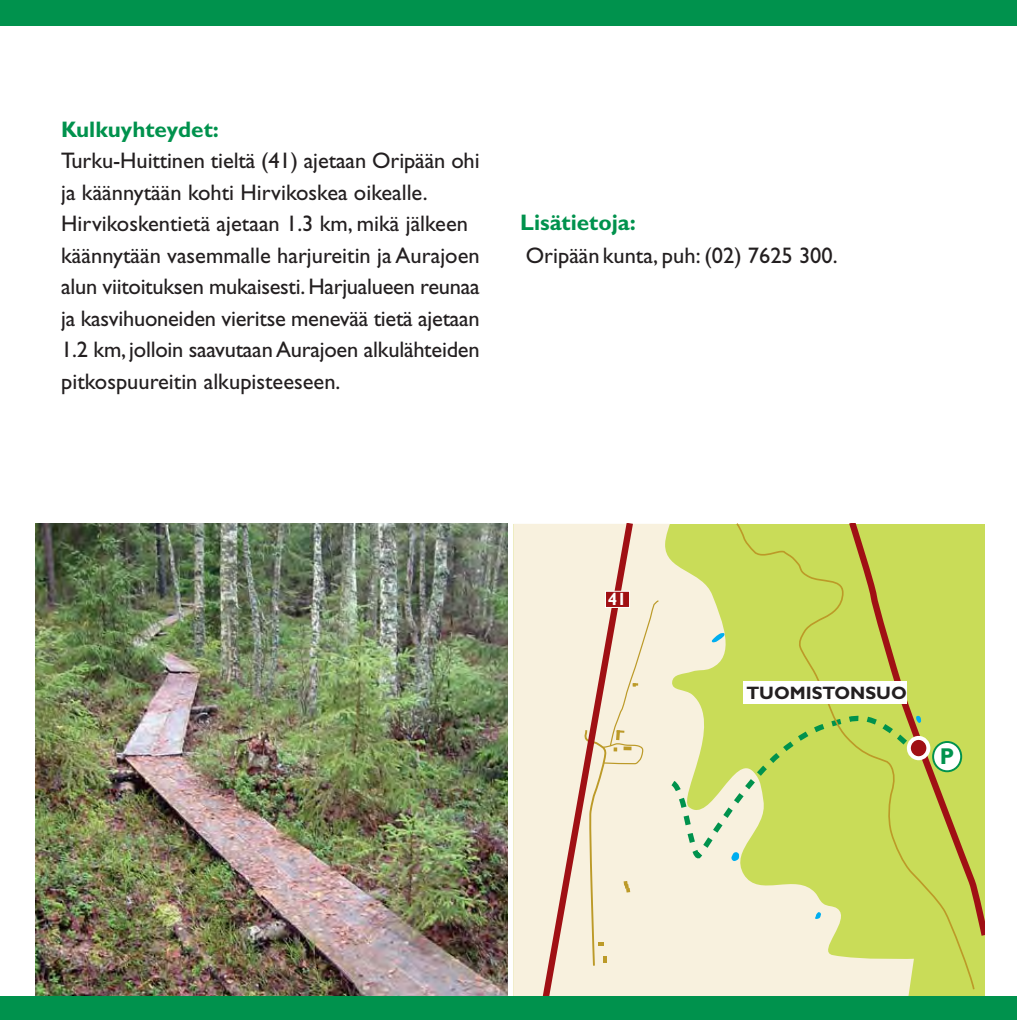
<style>
.page{position:relative;width:1017px;height:1020px;background:#fff}
.page>*{position:absolute;margin:0;border:0;box-sizing:border-box;transform-origin:0 0}
.t1{font:700 22.95px "Gill Sans";color:#00924d;scale:.96 1}
.t2{font:22.5px/31.5px "Gill Sans";letter-spacing:-.005em;color:#231f20}
.t3{font:700 22.5px "Gill Sans";color:#00924d}
.t4{font:700 18px "Gill Sans";color:#231f20}
.t5{font:700 17.78px "Gill Sans";color:#fff;scale:.96 1}
</style>
<div class="page">
<img style="left:35px;top:524px;width:472px;height:471px">
<svg style="left:513px;top:524px;width:401px;height:471px;background:#efedc5"></svg>
<svg style="left:712px;top:632px;width:13px;height:10px"></svg>
<svg style="left:976px;top:524px;width:8px;height:417px;background:#c6ce53"></svg>
<div style="left:637px;top:599px;width:23px;height:368px;background:#f8f1de"></div>
<svg style="left:537px;top:523px;width:100px;height:472px;background:#f1e1ce"></svg>
<div style="left:605px;top:591px;width:25px;height:16px;background:#a01014;border:1px solid #fff"></div>
<svg style="left:666px;top:714px;width:69px;height:147px;background:#dfe6af"></svg>
<svg style="left:735px;top:523px;width:241px;height:467px;background:#cdd968"></svg>
<div style="left:743px;top:681px;width:164px;height:22px;background:#fff"></div>
<div style="left:0;top:995px;width:1017px;height:24px;background:#00924d"></div>
<div style="left:0;top:0;width:1017px;height:26px;background:#00924d"></div>
<svg style="left:907px;top:735px;width:23px;height:25px"></svg>
<svg style="left:932px;top:740px;width:30px;height:32px"></svg>
<p class="t3" style="left:61px;top:121px;width:159px">Kulkuyhteydet:</p>
<p class="t2" style="left:61px;top:147px;width:420px">Turku-Huittinen tieltä (41) ajetaan Oripään ohi ja käännytään kohti Hirvikoskea oikealle.<br>Hirvikoskentietä ajetaan 1.3 km, mikä jälkeen käännytään vasemmalle harjureitin ja Aurajoen alun viitoituksen mukaisesti. Harjualueen reunaa ja kasvihuoneiden vieritse menevää tietä ajetaan 1.2 km, jolloin saavutaan Aurajoen alkulähteiden pitkospuureitin alkupisteeseen.</p>
<p class="t3" style="left:520px;top:215px;width:117px">Lisätietoja:</p>
<p class="t2" style="left:526px;top:242px;width:313px">Oripään kunta, puh: (02) 7625 300.</p>
<p class="t5" style="left:608px;top:593px;width:21px">41</p>
<p class="t4" style="left:746px;top:686px;width:162px">TUOMISTONSUO</p>
<p class="t1" style="left:940px;top:748px;width:17px">P</p>
</div>
